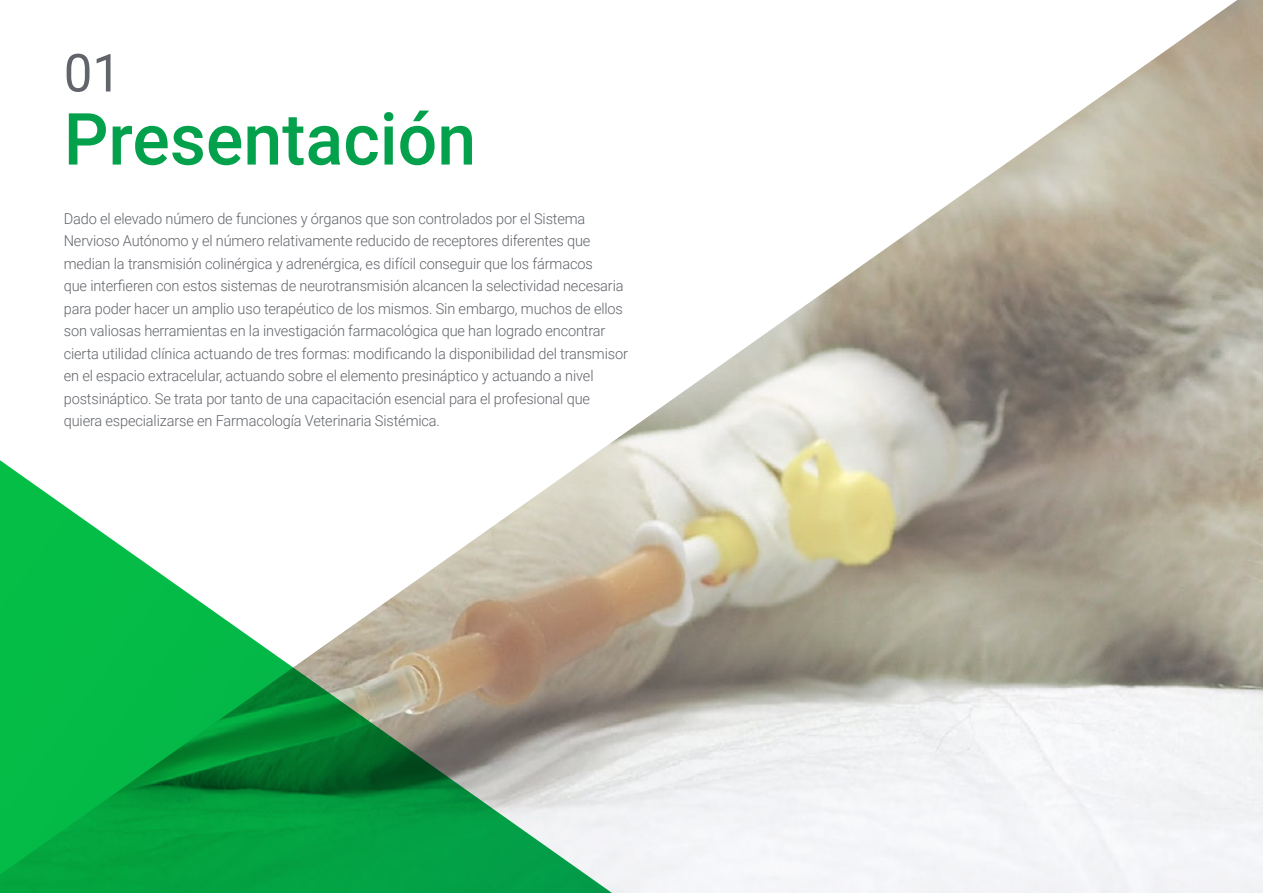
<style>
.page{position:relative;width:1263px;height:893px;background:#fff}
.page>*{position:absolute;margin:0;border:0;box-sizing:border-box;transform-origin:0 0}
.t1{font:500 72px "Roboto";color:#04a14d}
.t2{font:52.5px "Roboto";color:#61646a}
.t3{font:300 15px/22.5px "Roboto";letter-spacing:-.01em;color:#61646a}
</style>
<div class="page">
<img style="left:607px;top:0;width:656px;height:893px">
<svg style="left:0;top:446px;width:642px;height:447px"></svg>
<h2 class="t2" style="left:64px;top:36px;width:59px">01</h2>
<h1 class="t1" style="left:64px;top:89px;width:414px">Presentación</h1>
<p class="t3" style="left:64px;top:207px;width:566px">Dado el elevado número de funciones y órganos que son controlados por el Sistema Nervioso Autónomo y el número relativamente reducido de receptores diferentes que median la transmisión colinérgica y adrenérgica, es difícil conseguir que los fármacos<br>que interfieren con estos sistemas de neurotransmisión alcancen la selectividad necesaria para poder hacer un amplio uso terapéutico de los mismos. Sin embargo, muchos de ellos son valiosas herramientas en la investigación farmacológica que han logrado encontrar cierta utilidad clínica actuando de tres formas: modificando la disponibilidad del transmisor en el espacio extracelular, actuando sobre el elemento presináptico y actuando a nivel postsináptico. Se trata por tanto de una capacitación esencial para el profesional que quiera especializarse en Farmacología Veterinaria Sistémica.</p>
</div>
